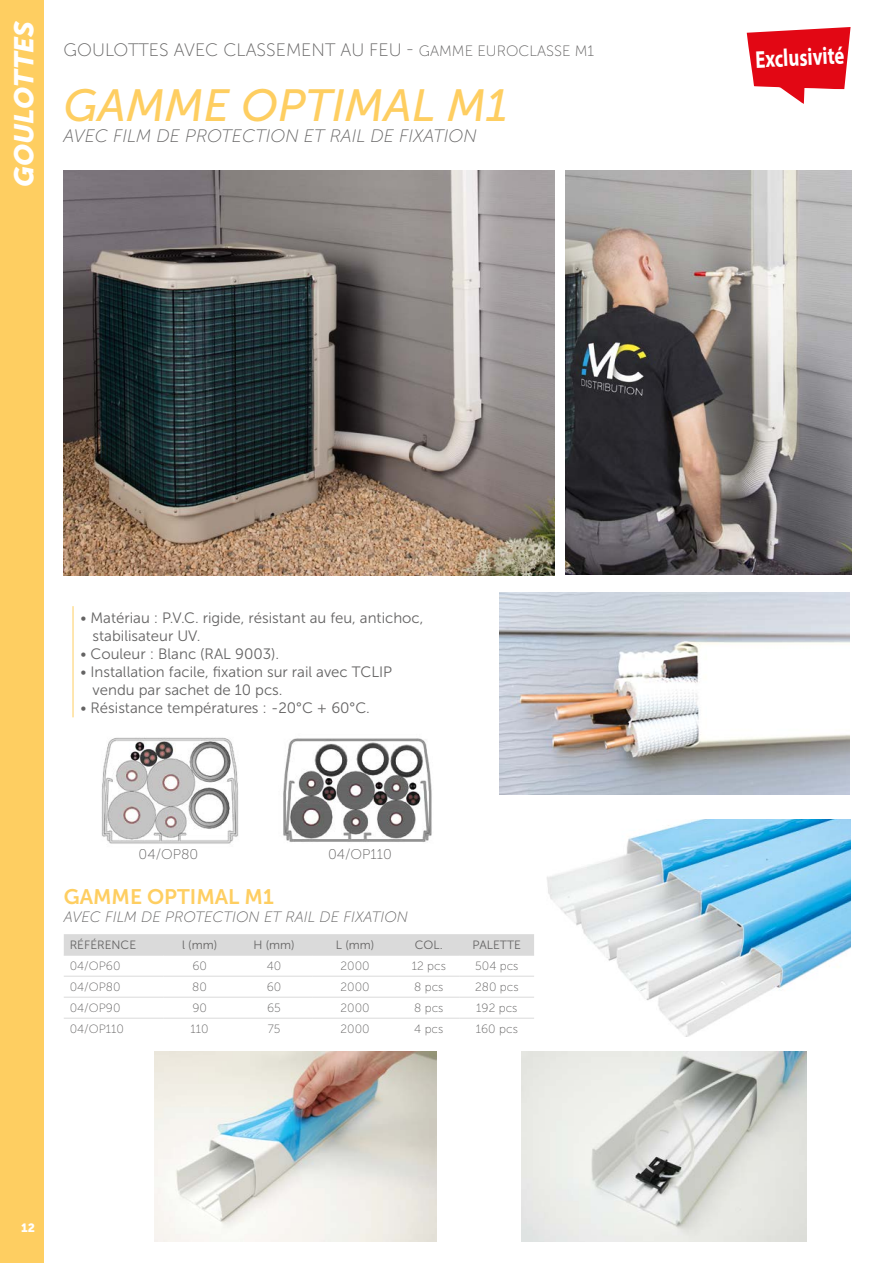
<style>
.page{position:relative;width:893px;height:1263px;background:#fff}
.page>*{position:absolute;margin:0;border:0;box-sizing:border-box;transform-origin:0 0}
.t1{font:italic 45px "Museo Sans 500";color:#fece61}
.t2{font:italic 27px "Museo Sans 900";letter-spacing:-.005em;color:#fff}
.t3{font:700 24.45px "Myriad Pro";color:#fff;scale:.77 1}
.t4{font:21px "Museo Sans 700";color:#fece61}
.t5{font:18px "Museo Sans 100";color:#646363}
.t6{font:italic 18px "Museo Sans 100";color:#646363}
.t7{font:15px/18px "Museo Sans 300";color:#646363}
.t8{font:italic 15px "Museo Sans 100";color:#646363}
.t9{font:14.1px "Museo Sans 100";color:#646363}
.t10{font:12px "Museo Sans 100";color:#646363}
.t11{font:12px "Museo Sans 300";color:#646363}
.t12{font:12px "Museo Sans 900";color:#fff}
.s1{font-size:15px}
</style>
<div class="page">
<img style="left:547px;top:820px;width:303px;height:217px">
<hr style="left:73px;top:606px;width:1px;height:111px;background:#fece61">
<div style="left:64px;top:934px;width:470px;height:21px;background:#dadada"></div>
<hr style="left:64px;top:976px;width:99px;height:1px;background:#dadada">
<hr style="left:163px;top:976px;width:73px;height:1px;background:#dadada">
<hr style="left:236px;top:976px;width:76px;height:1px;background:#dadada">
<hr style="left:312px;top:976px;width:86px;height:1px;background:#dadada">
<hr style="left:398px;top:976px;width:62px;height:1px;background:#dadada">
<hr style="left:460px;top:976px;width:74px;height:1px;background:#dadada">
<hr style="left:64px;top:955px;width:99px;height:1px;background:#dadada">
<hr style="left:163px;top:955px;width:73px;height:1px;background:#dadada">
<hr style="left:236px;top:955px;width:76px;height:1px;background:#dadada">
<hr style="left:312px;top:955px;width:86px;height:1px;background:#dadada">
<hr style="left:398px;top:955px;width:62px;height:1px;background:#dadada">
<hr style="left:460px;top:955px;width:74px;height:1px;background:#dadada">
<hr style="left:64px;top:997px;width:99px;height:1px;background:#dadada">
<hr style="left:163px;top:997px;width:73px;height:1px;background:#dadada">
<hr style="left:236px;top:997px;width:76px;height:1px;background:#dadada">
<hr style="left:312px;top:997px;width:86px;height:1px;background:#dadada">
<hr style="left:398px;top:997px;width:62px;height:1px;background:#dadada">
<hr style="left:460px;top:997px;width:74px;height:1px;background:#dadada">
<hr style="left:64px;top:1018px;width:99px;height:1px;background:#dadada">
<hr style="left:163px;top:1018px;width:73px;height:1px;background:#dadada">
<hr style="left:236px;top:1018px;width:76px;height:1px;background:#dadada">
<hr style="left:312px;top:1018px;width:86px;height:1px;background:#dadada">
<hr style="left:398px;top:1018px;width:62px;height:1px;background:#dadada">
<hr style="left:460px;top:1018px;width:74px;height:1px;background:#dadada">
<img style="left:522px;top:1051px;width:284px;height:191px">
<div style="left:0;top:0;width:43px;height:1263px;background:#fece61"></div>
<img style="left:565px;top:171px;width:287px;height:404px">
<img style="left:64px;top:171px;width:490px;height:405px">
<img style="left:500px;top:593px;width:349px;height:201px">
<img style="left:154px;top:1051px;width:283px;height:191px">
<img style="left:283px;top:738px;width:149px;height:104px">
<img style="left:101px;top:737px;width:138px;height:107px">
<svg style="left:747px;top:27px;width:103px;height:77px"></svg>
<h2 class="t2" style="left:9px;top:187px;width:167px;rotate:-90deg">GOULOTTES</h2>
<p class="t5" style="left:64px;top:40px;width:532px">GOULOTTES AVEC CLASSEMENT AU FEU - <span class="s1">GAMME EUROCLASSE M1</span></p>
<h3 class="t3" style="left:754px;top:44px;width:117px;rotate:-3deg">Exclusivité</h3>
<h1 class="t1" style="left:64px;top:81px;width:446px">GAMME OPTIMAL M1</h1>
<p class="t6" style="left:64px;top:127px;width:415px">AVEC FILM DE PROTECTION ET RAIL DE FIXATION</p>
<p class="t7" style="left:93px;top:609px;width:332px;text-indent:-12px">• Matériau : P.V.C. rigide, résistant au feu, antichoc, stabilisateur UV.</p>
<p class="t7" style="left:80px;top:645px;width:200px">• Couleur : Blanc (RAL 9003).</p>
<p class="t7" style="left:93px;top:663px;width:301px;text-indent:-12px">• Installation facile, fixation sur rail avec TCLIP vendu par sachet de 10 pcs.</p>
<p class="t7" style="left:80px;top:699px;width:291px">• Résistance températures : -20°C + 60°C.</p>
<p class="t9" style="left:139px;top:846px;width:61px">04/OP80</p>
<p class="t9" style="left:328px;top:846px;width:65px">04/OP110</p>
<h3 class="t4" style="left:64px;top:885px;width:211px">GAMME OPTIMAL M1</h3>
<p class="t8" style="left:64px;top:909px;width:346px">AVEC FILM DE PROTECTION ET RAIL DE FIXATION</p>
<p class="t11" style="left:70px;top:938px;width:68px">RÉFÉRENCE</p>
<p class="t11" style="left:182px;top:938px;width:37px">l (mm)</p>
<p class="t11" style="left:253px;top:938px;width:43px">H (mm)</p>
<p class="t11" style="left:336px;top:938px;width:40px">L (mm)</p>
<p class="t11" style="left:415px;top:938px;width:29px">COL.</p>
<p class="t11" style="left:473px;top:938px;width:50px">PALETTE</p>
<p class="t10" style="left:70px;top:960px;width:52px">04/OP60</p>
<p class="t10" style="left:192px;top:960px;width:16px">60</p>
<p class="t10" style="left:267px;top:960px;width:16px">40</p>
<p class="t10" style="left:341px;top:960px;width:31px">2000</p>
<p class="t10" style="left:412px;top:960px;width:36px">12 pcs</p>
<p class="t10" style="left:475px;top:960px;width:45px">504 pcs</p>
<p class="t10" style="left:70px;top:981px;width:52px">04/OP80</p>
<p class="t10" style="left:192px;top:981px;width:16px">80</p>
<p class="t10" style="left:267px;top:981px;width:16px">60</p>
<p class="t10" style="left:341px;top:981px;width:31px">2000</p>
<p class="t10" style="left:414px;top:981px;width:31px">8 pcs</p>
<p class="t10" style="left:475px;top:981px;width:45px">280 pcs</p>
<p class="t10" style="left:70px;top:1002px;width:52px">04/OP90</p>
<p class="t10" style="left:192px;top:1002px;width:16px">90</p>
<p class="t10" style="left:267px;top:1002px;width:15px">65</p>
<p class="t10" style="left:341px;top:1002px;width:31px">2000</p>
<p class="t10" style="left:414px;top:1002px;width:31px">8 pcs</p>
<p class="t10" style="left:476px;top:1002px;width:43px">192 pcs</p>
<p class="t10" style="left:70px;top:1023px;width:56px">04/OP110</p>
<p class="t10" style="left:191px;top:1023px;width:20px">110</p>
<p class="t10" style="left:268px;top:1023px;width:14px">75</p>
<p class="t10" style="left:341px;top:1023px;width:31px">2000</p>
<p class="t10" style="left:414px;top:1023px;width:31px">4 pcs</p>
<p class="t10" style="left:476px;top:1023px;width:43px">160 pcs</p>
<p class="t12" style="left:21px;top:1221px;width:15px">12</p>
</div>
